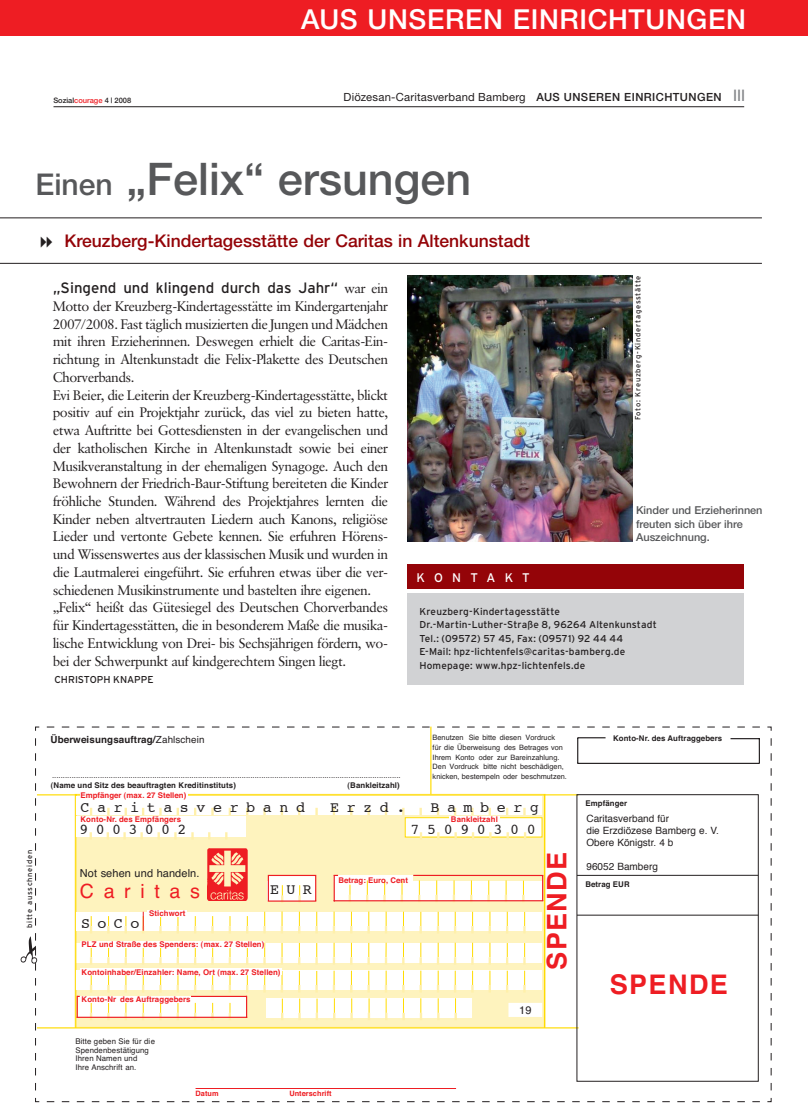
<style>
.page{position:relative;width:808px;height:1117px;background:#fff}
.page>*{position:absolute;margin:0;border:0;box-sizing:border-box;transform-origin:0 0}
.t1{font:500 45px "Helvetica Neue";color:#57585a}
.t2{font:500 27.5px "Helvetica Neue";letter-spacing:.025em;color:#fff}
.t3{font:700 27px "Helvetica";letter-spacing:.055em;color:#ee1d23}
.t4{font:19.62px "Helvetica";letter-spacing:.495em;color:#ee1d23}
.t5{font:500 17.5px "Helvetica Neue";color:#940408}
.t6{font:condensed 16.25px "Interstate";color:#808285}
.t7{font:15px "Courier";letter-spacing:.505em;color:#231f20}
.t8{font:15px "Interstate";color:#231f20}
.t9{font:13.75px/17.8px "Sabon BQ";color:#231f20}
.t10{font:12.5px "Interstate";letter-spacing:.735em;color:#fff}
.t11{font:11.25px "Helvetica Neue";letter-spacing:.015em;color:#231f20}
.t12{font:500 11.25px "Helvetica Neue";color:#231f20}
.t13{font:500 11px/13.5px "Helvetica Neue";letter-spacing:-.005em;color:#57585a}
.t14{font:11px "Helvetica";letter-spacing:.005em;color:#231f20}
.t15{font:10px/13.5px "Interstate";letter-spacing:.015em;color:#231f20}
.t16{font:10px/12px "Helvetica";color:#231f20}
.t17{font:700 9.75px "Helvetica";letter-spacing:.01em;color:#231f20}
.t18{font:7.88px/8.6px "Helvetica";letter-spacing:.01em;color:#231f20}
.t19{font:700 7.88px "Helvetica";letter-spacing:.015em;color:#ee1d23}
.t20{font:700 7.88px "Helvetica";letter-spacing:.015em;color:#231f20}
.t21{font:7.5px "Interstate";letter-spacing:.1em;color:#231f20}
.t22{font:500 7.5px "Helvetica Neue";color:#231f20}
.t23{font:7.38px/9.8px "Helvetica";color:#231f20}
.t24{font:700 7.38px "Helvetica";letter-spacing:.01em;color:#ee1d23}
.s1{color:#ee1d23}
.s2{font-weight:500}
.s3{font-size:30px}
.s4{font-family:"Sabon BQ";font-size:13.75px}
.s5{font-weight:400}
</style>
<div class="page">
<hr style="left:54px;top:106px;width:690px;height:1px;background:#231f20">
<div style="left:0;top:0;width:808px;height:36px;background:#ee1d23"></div>
<svg style="left:47px;top:1101px;width:713px;height:1px"></svg>
<svg style="left:35px;top:726px;width:737px;height:375px"></svg>
<svg style="left:21px;top:738px;width:16px;height:355px"></svg>
<hr style="left:0;top:263px;width:762px;height:1px;background:#231f20">
<hr style="left:0;top:217px;width:762px;height:1px;background:#231f20">
<img style="left:407px;top:275px;width:225px;height:266px">
<div style="left:407px;top:564px;width:337px;height:25px;background:#940408"></div>
<div style="left:407px;top:592px;width:337px;height:92px;background:#d1d2d4"></div>
<h2 class="t2" style="left:301px;top:3px;width:446px">AUS UNSEREN EINRICHTUNGEN</h2>
<p class="t22" style="left:53px;top:96px;width:79px">So-zi-al-<span class="s1">cou- ra-ge</span> 4 | 2008</p>
<p class="t11" style="left:343px;top:91px;width:230px">Diözesan-Caritasverband Bamberg <span class="s2">Aus unseren</span></p>
<p class="t12" style="left:624px;top:91px;width:9px">einrichtungen</p>
<p class="t6" style="left:733px;top:87px;width:14px">III</p>
<h1 class="t1" style="left:36px;top:152px;width:437px"><span class="s3">Einen</span> „Felix“ ersungen</h1>
<p class="t5" style="left:64px;top:230px;width:467px">Kreuzberg-Kindertagesstätte der Caritas in Altenkunstadt</p>
<p class="t8" style="left:53px;top:279px;width:336px">„Singend und klingend durch das Jahr“ <span class="s4">war ein</span></p>
<p class="t9" style="left:53px;top:297px;width:336px">Motto der Kreuzberg-Kindertagesstätte im Kindergartenjahr 2007/2008. Fast täglich musizierten die Jungen und Mädchen mit ihren Erzieherinnen. Deswegen erhielt die Caritas-Ein&shy;richtung in Altenkunstadt die Felix-Plakette des Deutschen Chorverbands.<br>Evi Beier, die Leiterin der Kreuzberg-Kindertagesstätte, blickt positiv auf ein Projektjahr zurück, das viel zu bieten hatte, etwa Auftritte bei Gottesdiensten in der evangelischen und der katholischen Kirche in Altenkunstadt sowie bei einer Musikveranstaltung in der ehemaligen Synagoge. Auch den Bewohnern der Friedrich-Baur-Stiftung bereiteten die Kinder fröhliche Stunden. Während des Projektjahres lernten die Kinder neben altvertrauten Liedern auch Kanons, religiöse Lieder und vertonte Gebete kennen. Sie erfuhren Hörens&shy;und Wissenswertes aus der klassischen Musik und wurden in die Lautmalerei eingeführt. Sie erfuhren etwas über die ver&shy;schiedenen Musikinstrumente und bastelten ihre eigenen. „Felix“ heißt das Gütesiegel des Deutschen Chorverbandes für Kindertagesstätten, die in besonderem Maße die musika&shy;lische Entwicklung von Drei- bis Sechsjährigen fördern, wo&shy;bei der Schwerpunkt auf kindgerechtem Singen liegt.</p>
<p class="t15" style="left:54px;top:672px;width:101px">CHRISTOPH KNAPPE</p>
<p class="t21" style="left:634px;top:420px;width:146px;rotate:-90deg">Foto: Kreuzberg-Kindertagesstätte</p>
<p class="t10" style="left:417px;top:570px;width:115px">KONTAKT</p>
<p class="t13" style="left:636px;top:503px;width:128px">Kinder und Erzieherinnen freuten sich über ihre<br>Auszeichnung.</p>
<p class="t15" style="left:419px;top:604px;width:239px">Kreuzberg-Kindertagesstätte Dr.-Martin-Luther-Straße 8, 96264 Altenkunstadt Tel.: (09572) 57 45, Fax: (09571) 92 44 44<br>E-Mail: hpz-lichtenfels@caritas-bamberg.de Homepage: www.hpz-lichtenfels.de</p>
<p class="t21" style="left:25px;top:927px;width:80px;rotate:-90deg">bitte ausschneiden</p>
<p class="t17" style="left:51px;top:730px;width:155px">Überweisungsauftrag/<span class="s5">Zahlschein</span></p>
<p class="t18" style="left:52px;top:770px;width:350px">................................................................................................................................................................</p>
<p class="t20" style="left:51px;top:777px;width:187px">(Name und Sitz des beauftragten Kreditinstituts)</p>
<p class="t20" style="left:348px;top:777px;width:54px">(Bankleitzahl)</p>
<p class="t23" style="left:433px;top:732px;width:136px">Benutzen Sie bitte diesen Vordruck<br>für die Überweisung des Betrages von Ihrem Konto oder zur Bareinzahlung.<br>Den Vordruck bitte nicht beschädigen, knicken, bestempeln oder beschmutzen.</p>
<p class="t20" style="left:613px;top:730px;width:111px">Konto-Nr. des Auftraggebers</p>
<p class="t19" style="left:80px;top:787px;width:107px">Empfänger (max. 27 Stellen)</p>
<p class="t20" style="left:585px;top:795px;width:43px">Empfänger</p>
<p class="t7" style="left:81px;top:795px;width:226px">Caritasverband</p>
<p class="t7" style="left:330px;top:795px;width:77px">Erzd.</p>
<p class="t7" style="left:430px;top:795px;width:110px">Bamberg</p>
<p class="t7" style="left:79px;top:817px;width:109px">9003002</p>
<p class="t7" style="left:411px;top:817px;width:127px">75090300</p>
<p class="t16" style="left:586px;top:812px;width:134px">Caritasverband für<br>die Erzdiözese Bamberg e. V.<br>Obere Königstr. 4 b</p>
<p class="t16" style="left:586px;top:860px;width:73px">96052 Bamberg</p>
<p class="t19" style="left:80px;top:812px;width:102px">Konto-Nr. des Empfängers</p>
<p class="t19" style="left:451px;top:812px;width:48px">Bankleitzahl</p>
<h3 class="t3" style="left:533px;top:969px;width:120px;rotate:-90deg">SPENDE</h3>
<p class="t14" style="left:80px;top:863px;width:121px">Not sehen und handeln.</p>
<h3 class="t4" style="left:80px;top:873px;width:122px">Caritas</h3>
<p class="t19" style="left:338px;top:873px;width:71px">Betrag: Euro, Cent</p>
<p class="t20" style="left:585px;top:877px;width:46px">Betrag EUR</p>
<p class="t7" style="left:270px;top:877px;width:43px">EUR</p>
<p class="t19" style="left:149px;top:905px;width:38px">Stichwort</p>
<p class="t7" style="left:81px;top:911px;width:60px">SoCo</p>
<p class="t19" style="left:82px;top:937px;width:184px">PLZ und Straße des Spenders: (max. 27 Stellen)</p>
<p class="t19" style="left:82px;top:964px;width:200px">Kontoinhaber/Einzahler: Name, Ort (max. 27 Stellen)</p>
<p class="t19" style="left:82px;top:991px;width:110px">Konto-Nr des Auftraggebers</p>
<h3 class="t3" style="left:610px;top:959px;width:120px">SPENDE</h3>
<p class="t18" style="left:75px;top:1036px;width:81px">Bitte geben Sie für die<br>Spendenbestätigung<br>Ihren Namen und<br>Ihre Anschrift an.</p>
<p class="t24" style="left:196px;top:1086px;width:25px">Datum</p>
<p class="t24" style="left:289px;top:1086px;width:44px">Unterschrift</p>
<p class="t14" style="left:519px;top:1000px;width:14px">19</p>
</div>
